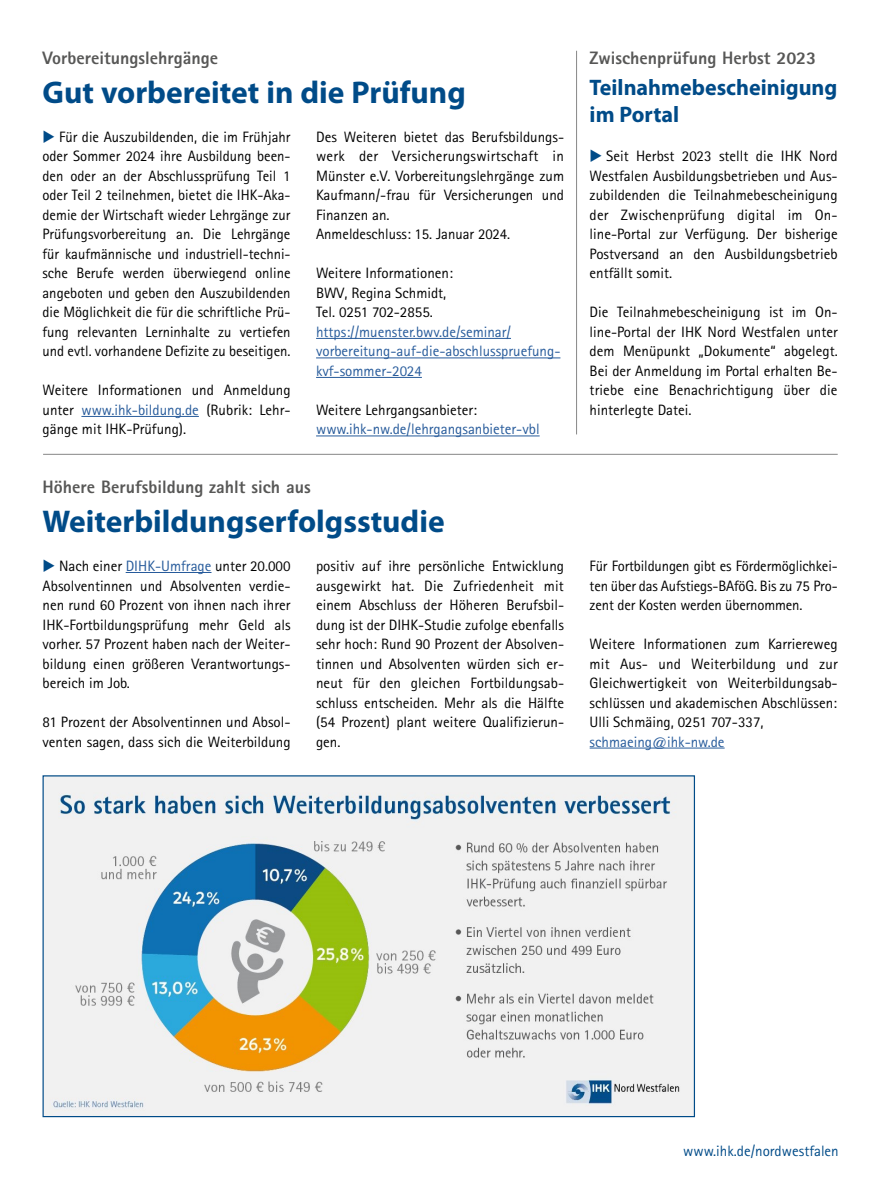
<style>
.page{position:relative;width:893px;height:1191px;background:#fff}
.page>*{position:absolute;margin:0;border:0;box-sizing:border-box;transform-origin:0 0}
.Overline{font:700 31.5px "Myriad Pro";color:#004b88}
.Headline_blau{font:700 22.5px/27px "Myriad Pro";color:#004b88}
.Overline-2{font:800 18px "Rotis Sans Serif";color:#575756}
.Copy{font:15px/19.5px "Rotis Sans Serif";color:#000;text-align:justify}
.Copy-2{font:15px/19.5px "Rotis Sans Serif";color:#275b9b}
.t1{font:15px "Rotis Sans Serif";color:#004b88}
.s1{color:#004b88}
.s2{color:#275b9b}
.s3{color:#000}
</style>
<div class="page">
<hr style="left:43px;top:454px;width:795px;height:1px;background:#878787">
<hr style="left:576px;top:51px;width:1px;height:383px;background:#878787">
<hr style="left:81px;top:416px;width:118px;height:1px;background:#275b9b">
<hr style="left:316px;top:338px;width:195px;height:1px;background:#275b9b">
<hr style="left:316px;top:357px;width:244px;height:1px;background:#275b9b">
<hr style="left:316px;top:377px;width:106px;height:1px;background:#275b9b">
<hr style="left:316px;top:435px;width:224px;height:1px;background:#275b9b">
<img style="left:45px;top:777px;width:648px;height:338px">
<hr style="left:126px;top:572px;width:85px;height:1px;background:#275b9b">
<hr style="left:590px;top:747px;width:135px;height:1px;background:#275b9b">
<p class="Overline-2" style="left:43px;top:46px;width:177px">Vorbereitungslehrgänge</p>
<p class="Overline" style="left:43px;top:72px;width:425px">Gut vorbereitet in die Prüfung</p>
<p class="Copy" style="left:43px;top:127px;width:250px"><span class="s1">◆</span> Für die Auszubildenden, die im Frühjahr oder Sommer 2024 ihre Ausbildung been&shy;den oder an der Abschlussprüfung Teil 1 oder Teil 2 teilnehmen, bietet die IHK-Aka&shy;demie der Wirtschaft wieder Lehrgänge zur Prüfungsvorbereitung an. Die Lehrgänge für kaufmännische und industriell-techni&shy;sche Berufe werden überwiegend online angeboten und geben den Auszubildenden die Möglichkeit die für die schriftliche Prü&shy;fung relevanten Lerninhalte zu vertiefen und evtl. vorhandene Defizite zu beseitigen.</p>
<p class="Copy" style="left:43px;top:380px;width:250px">Weitere Informationen und Anmeldung unter <span class="s2">www.ihk-bildung.de</span> (Rubrik: Lehr&shy;gänge mit IHK-Prüfung).</p>
<p class="Copy" style="left:316px;top:127px;width:250px">Des Weiteren bietet das Berufsbildungs&shy;werk der Versicherungswirtschaft in Münster e.V. Vorbereitungslehrgänge zum Kaufmann/-frau für Versicherungen und Finanzen an.</p>
<p class="Copy" style="left:316px;top:224px;width:196px">Anmeldeschluss: 15. Januar 2024.</p>
<p class="Copy" style="left:316px;top:263px;width:138px;text-align:left">Weitere Informationen:<br>BWV, Regina Schmidt,<br>Tel. 0251 702-2855.</p>
<p class="Copy-2" style="left:316px;top:322px;width:246px">https://muenster.bwv.de/seminar/ vorbereitung-auf-die-abschlusspruefung&shy;kvf-sommer-2024</p>
<p class="Copy-2" style="left:316px;top:400px;width:225px"><span class="s3">Weitere Lehrgangsanbieter: </span>www.ihk-nw.de/lehrgangsanbieter-vbl</p>
<p class="Overline-2" style="left:43px;top:475px;width:270px">Höhere Berufsbildung zahlt sich aus</p>
<p class="Overline" style="left:43px;top:501px;width:404px">Weiterbildungserfolgsstudie</p>
<p class="Overline-2" style="left:590px;top:46px;width:228px">Zwischenprüfung Herbst 2023</p>
<p class="Headline_blau" style="left:590px;top:73px;width:249px">Teilnahmebescheinigung im Portal</p>
<p class="Copy" style="left:590px;top:146px;width:250px"><span class="s1">◆</span> Seit Herbst 2023 stellt die IHK Nord Westfalen Ausbildungsbetrieben und Aus&shy;zubildenden die Teilnahmebescheinigung der Zwischenprüfung digital im On&shy;line-Portal zur Verfügung. Der bisherige Postversand an den Ausbildungsbetrieb entfällt somit.</p>
<p class="Copy" style="left:590px;top:302px;width:250px">Die Teilnahmebescheinigung ist im On&shy;line-Portal der IHK Nord Westfalen unter dem Menüpunkt „Dokumente“ abgelegt.<br>Bei der Anmeldung im Portal erhalten Be&shy;triebe eine Benachrichtigung über die hinterlegte Datei.</p>
<p class="Copy" style="left:43px;top:556px;width:250px"><span class="s1">◆</span> Nach einer <span class="s2">DIHK-Umfrage</span> unter 20.000<br>Absolventinnen und Absolventen verdie&shy;nen rund 60 Prozent von ihnen nach ihrer IHK-Fortbildungsprüfung mehr Geld als vorher. 57 Prozent haben nach der Weiter&shy;bildung einen größeren Verantwortungs&shy;bereich im Job.</p>
<p class="Copy" style="left:43px;top:712px;width:250px">81 Prozent der Absolventinnen und Absol&shy;venten sagen, dass sich die Weiterbildung</p>
<p class="Copy" style="left:316px;top:556px;width:250px">positiv auf ihre persönliche Entwicklung ausgewirkt hat. Die Zufriedenheit mit einem Abschluss der Höheren Berufsbil&shy;dung ist der DIHK-Studie zufolge ebenfalls sehr hoch: Rund 90 Prozent der Absolven&shy;tinnen und Absolventen würden sich er&shy;neut für den gleichen Fortbildungsab&shy;schluss entscheiden. Mehr als die Hälfte (54 Prozent) plant weitere Qualifizierun&shy;gen.</p>
<p class="Copy" style="left:590px;top:556px;width:250px">Für Fortbildungen gibt es Fördermöglichkei&shy;ten über das Aufstiegs-BAföG. Bis zu 75 Pro&shy;zent der Kosten werden übernommen.</p>
<p class="Copy" style="left:590px;top:634px;width:250px">Weitere Informationen zum Karriereweg mit Aus- und Weiterbildung und zur Gleichwertigkeit von Weiterbildungsab&shy;schlüssen und akademischen Abschlüssen:</p>
<p class="Copy" style="left:590px;top:712px;width:175px">Ulli Schmäing, 0251 707-337, <span class="s2">schmaeing@ihk-nw.de</span></p>
<p class="t1" style="left:683px;top:1141px;width:157px">www.ihk.de/nordwestfalen</p>
</div>
